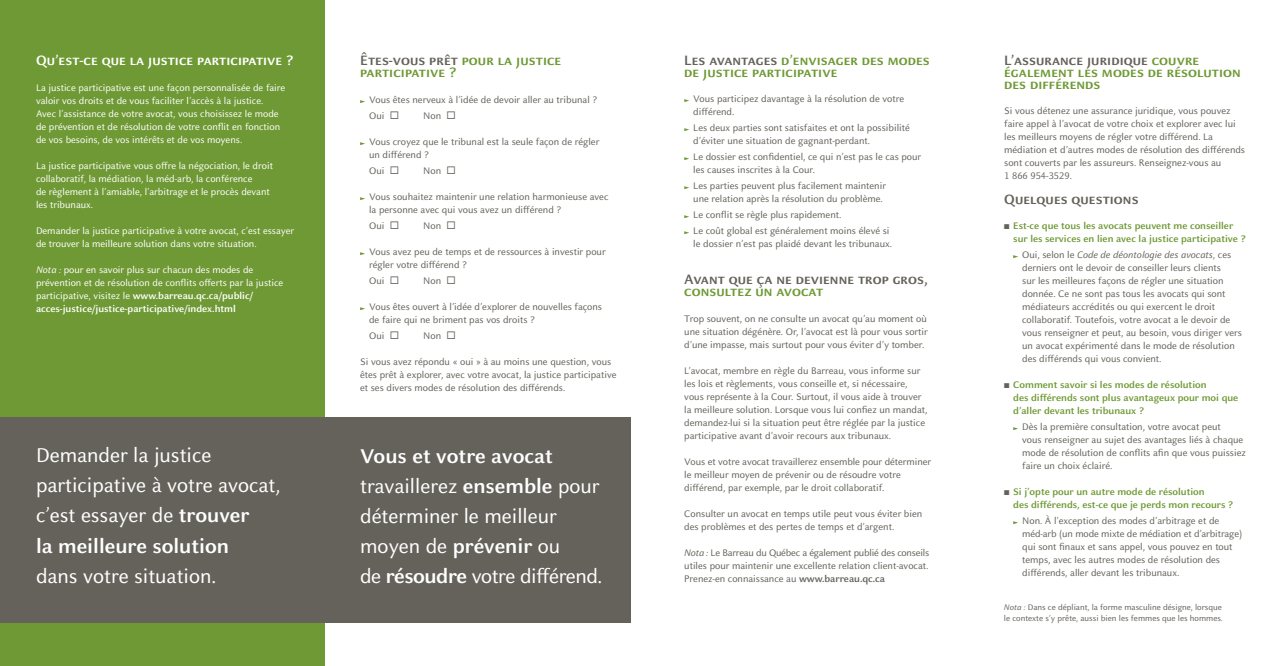
<style>
.page{position:relative;width:1283px;height:666px;background:#fff}
.page>*{position:absolute;margin:0;border:0;box-sizing:border-box;transform-origin:0 0}
.t1{font:22px/30px "Barreau Sans";color:#fff}
.t2{font:700 15px/12px "Barreau Sans SC";letter-spacing:.005em;color:#6e9934}
.t3{font:700 15px "Barreau Sans SC";letter-spacing:.005em;color:#65625b}
.t4{font:700 15px "Barreau Sans SC";letter-spacing:.005em;color:#fff}
.t5{font:10.5px/13px "Barreau Sans";color:#65625b}
.t6{font:10.5px/13px "Barreau Sans";color:#fff}
.t7{font:700 10.5px/13px "Barreau Sans";color:#6e9934}
.t8{font:9px/11px "Barreau Sans";color:#65625b}
.s1{font-style:italic}
.s2{font-weight:700}
.s3{color:#65625b}
</style>
<div class="page">
<div style="left:0;top:0;width:324px;height:666px;background:#6e9934"></div>
<div style="left:0;top:417px;width:630px;height:205px;background:#65625b"></div>
<svg style="left:360px;top:100px;width:5px;height:3px"></svg>
<svg style="left:360px;top:142px;width:5px;height:3px"></svg>
<svg style="left:360px;top:197px;width:5px;height:3px"></svg>
<svg style="left:360px;top:252px;width:5px;height:3px"></svg>
<svg style="left:360px;top:307px;width:5px;height:3px"></svg>
<svg style="left:684px;top:99px;width:5px;height:3px"></svg>
<svg style="left:684px;top:128px;width:5px;height:3px"></svg>
<svg style="left:684px;top:157px;width:5px;height:3px"></svg>
<svg style="left:684px;top:186px;width:5px;height:3px"></svg>
<svg style="left:684px;top:215px;width:5px;height:3px"></svg>
<svg style="left:684px;top:231px;width:5px;height:3px"></svg>
<svg style="left:1013px;top:255px;width:5px;height:3px"></svg>
<svg style="left:1013px;top:427px;width:5px;height:3px"></svg>
<svg style="left:1013px;top:521px;width:5px;height:3px"></svg>
<h2 class="t4" style="left:36px;top:52px;width:258px">Qu’est-ce que la justice participative ?</h2>
<p class="t6" style="left:36px;top:81px;width:251px">La justice participative est une façon personnalisée de faire valoir vos droits et de vous faciliter l’accès à la justice.<br>Avec l’assistance de votre avocat, vous choisissez le mode de prévention et de résolution de votre conflit en fonction de vos besoins, de vos intérêts et de vos moyens.</p>
<p class="t6" style="left:36px;top:159px;width:238px">La justice participative vous offre la négociation, le droit collaboratif, la médiation, la méd-arb, la conférence<br>de règlement à l’amiable, l’arbitrage et le procès devant les tribunaux.</p>
<p class="t6" style="left:36px;top:224px;width:260px">Demander la justice participative à votre avocat, c’est essayer de trouver la meilleure solution dans votre situation.</p>
<p class="t6" style="left:36px;top:263px;width:249px"><span class="s1">Nota :</span> pour en savoir plus sur chacun des modes de prévention et de résolution de conflits offerts par la justice participative, visitez le <span class="s2">www.barreau.qc.ca/public/ acces-justice/justice-participative/index.html</span></p>
<h1 class="t1" style="left:36px;top:441px;width:246px">Demander la justice participative à votre avocat, c’est essayer de <span class="s2">trouver<br>la meilleure solution</span></h1>
<h1 class="t1" style="left:36px;top:561px;width:182px">dans votre situation.</h1>
<h2 class="t2" style="left:360px;top:54px;width:203px"><span class="s3">Êtes-vous prêt</span> pour la justice participative ?</h2>
<p class="t5" style="left:369px;top:92px;width:229px;line-height:16px">Vous êtes nerveux à l’idée de devoir aller au tribunal ?<br>Oui ◻</p>
<p class="t5" style="left:423px;top:109px;width:34px">Non ◻</p>
<p class="t5" style="left:369px;top:135px;width:232px">Vous croyez que le tribunal est la seule façon de régler un différend ?</p>
<p class="t5" style="left:369px;top:164px;width:31px">Oui ◻</p>
<p class="t5" style="left:423px;top:164px;width:34px">Non ◻</p>
<p class="t5" style="left:369px;top:190px;width:241px">Vous souhaitez maintenir une relation harmonieuse avec la personne avec qui vous avez un différend ?</p>
<p class="t5" style="left:369px;top:220px;width:31px">Oui ◻</p>
<p class="t5" style="left:423px;top:220px;width:34px">Non ◻</p>
<p class="t5" style="left:369px;top:246px;width:238px">Vous avez peu de temps et de ressources à investir pour régler votre différend ?</p>
<p class="t5" style="left:369px;top:275px;width:31px">Oui ◻</p>
<p class="t5" style="left:423px;top:275px;width:34px">Non ◻</p>
<p class="t5" style="left:369px;top:301px;width:234px">Vous êtes ouvert à l’idée d’explorer de nouvelles façons de faire qui ne briment pas vos droits ?</p>
<p class="t5" style="left:369px;top:330px;width:31px">Oui ◻</p>
<p class="t5" style="left:423px;top:330px;width:34px">Non ◻</p>
<p class="t5" style="left:360px;top:356px;width:258px">Si vous avez répondu « oui » à au moins une question, vous êtes prêt à explorer, avec votre avocat, la justice participative et ses divers modes de résolution des différends.</p>
<h1 class="t1" style="left:360px;top:441px;width:244px"><span class="s2">Vous et votre avocat </span>travaillerez <span class="s2">ensemble</span> pour déterminer le meilleur moyen de <span class="s2">prévenir</span> ou<br>de <span class="s2">résoudre</span> votre différend.</h1>
<h2 class="t2" style="left:684px;top:54px;width:247px"><span class="s3">Les avantages</span> d’envisager des modes de justice participative</h2>
<p class="t5" style="left:693px;top:92px;width:212px">Vous participez davantage à la résolution de votre différend.</p>
<p class="t5" style="left:693px;top:121px;width:218px">Les deux parties sont satisfaites et ont la possibilité d’éviter une situation de gagnant-perdant.</p>
<p class="t5" style="left:693px;top:150px;width:229px">Le dossier est confidentiel, ce qui n’est pas le cas pour les causes inscrites à la Cour.</p>
<p class="t5" style="left:693px;top:180px;width:194px">Les parties peuvent plus facilement maintenir une relation après la résolution du problème.</p>
<p class="t5" style="left:693px;top:207px;width:198px;line-height:16px">Le conflit se règle plus rapidement.<br>Le coût global est généralement moins élevé si</p>
<p class="t5" style="left:693px;top:238px;width:200px">le dossier n’est pas plaidé devant les tribunaux.</p>
<h2 class="t3" style="left:684px;top:271px;width:245px">Avant que ça ne devienne trop gros,</h2>
<h2 class="t2" style="left:684px;top:285px;width:140px">consultez un avocat</h2>
<p class="t5" style="left:684px;top:313px;width:245px;text-align:justify">Trop souvent, on ne consulte un avocat qu’au moment où une situation dégénère. Or, l’avocat est là pour vous sortir d’une impasse, mais surtout pour vous éviter d’y tomber.</p>
<p class="t5" style="left:684px;top:365px;width:245px">L’avocat, membre en règle du Barreau, vous informe sur les lois et règlements, vous conseille et, si nécessaire, vous représente à la Cour. Surtout, il vous aide à trouver la meilleure solution. Lorsque vous lui confiez un mandat, demandez-lui si la situation peut être réglée par la justice participative avant d’avoir recours aux tribunaux.</p>
<p class="t5" style="left:684px;top:456px;width:248px">Vous et votre avocat travaillerez ensemble pour déterminer le meilleur moyen de prévenir ou de résoudre votre différend, par exemple, par le droit collaboratif.</p>
<p class="t5" style="left:684px;top:508px;width:239px">Consulter un avocat en temps utile peut vous éviter bien des problèmes et des pertes de temps et d’argent.</p>
<p class="t5" style="left:684px;top:547px;width:246px;text-align:justify"><span class="s1">Nota :</span> Le Barreau du Québec a également publié des conseils utiles pour maintenir une excellente relation client-avocat.<br>Prenez-en connaissance au <span class="s2">www.barreau.qc.ca</span></p>
<h2 class="t2" style="left:1004px;top:54px;width:238px"><span class="s3">L’assurance juridique</span> couvre également les modes de résolution des différends</h2>
<p class="t5" style="left:1004px;top:104px;width:242px">Si vous détenez une assurance juridique, vous pouvez faire appel à l’avocat de votre choix et explorer avec lui les meilleurs moyens de régler votre différend. La médiation et d’autres modes de résolution des différends sont couverts par les assureurs. Renseignez-vous au<br>1 866 954-3529.</p>
<h2 class="t3" style="left:1004px;top:191px;width:136px">Quelques questions</h2>
<p class="t7" style="left:1013px;top:219px;width:234px;text-indent:-9px"><span class="s3">■</span> Est-ce que tous les avocats peuvent me conseiller sur les services en lien avec la justice participative ?</p>
<p class="t5" style="left:1022px;top:248px;width:221px">Oui, selon le <span class="s1">Code de déontologie des avocats</span>, ces derniers ont le devoir de conseiller leurs clients<br>sur les meilleures façons de régler une situation donnée. Ce ne sont pas tous les avocats qui sont médiateurs accrédités ou qui exercent le droit collaboratif. Toutefois, votre avocat a le devoir de vous renseigner et peut, au besoin, vous diriger vers un avocat expérimenté dans le mode de résolution des différends qui vous convient.</p>
<p class="t7" style="left:1013px;top:378px;width:227px;text-indent:-9px"><span class="s3">■</span> Comment savoir si les modes de résolution<br>des différends sont plus avantageux pour moi que d’aller devant les tribunaux ?</p>
<p class="t5" style="left:1022px;top:420px;width:225px">Dès la première consultation, votre avocat peut<br>vous renseigner au sujet des avantages liés à chaque mode de résolution de conflits afin que vous puissiez faire un choix éclairé.</p>
<p class="t7" style="left:1013px;top:485px;width:221px;text-indent:-9px"><span class="s3">■</span> Si j’opte pour un autre mode de résolution<br>des différends, est-ce que je perds mon recours ?</p>
<p class="t5" style="left:1022px;top:515px;width:221px">Non. À l’exception des modes d’arbitrage et de méd-arb (un mode mixte de médiation et d’arbitrage) qui sont finaux et sans appel, vous pouvez en tout temps, avec les autres modes de résolution des différends, aller devant les tribunaux.</p>
<p class="t8" style="left:1004px;top:602px;width:220px"><span class="s1">Nota :</span> Dans ce dépliant, la forme masculine désigne, lorsque le contexte s’y prête, aussi bien les femmes que les hommes.</p>
</div>
